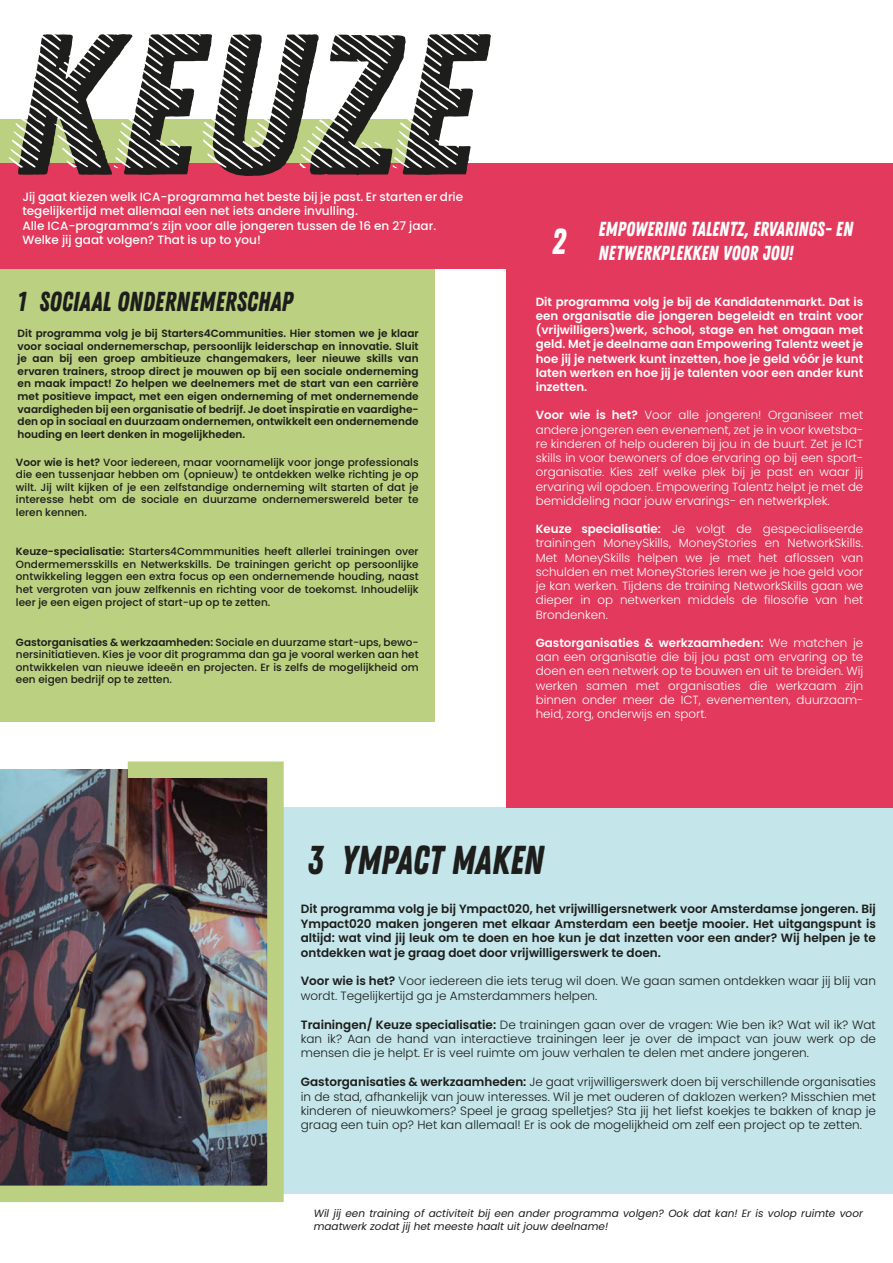
<style>
.page{position:relative;width:893px;height:1263px;background:#fff}
.page>*{position:absolute;margin:0;border:0;box-sizing:border-box;transform-origin:0 0}
.t1{font:200.4px "Zing Rust Demo Base";color:#1d1d1b;scale:1.08 1}
.t2{font:40.2px "Zing Rust Demo Base";color:#1d1d1b;scale:.91 1}
.t3{font:36px "Zing Rust Demo Base";color:#fff;scale:.91 1}
.t4{font:27.45px "Zing Rust Demo Base";color:#1d1d1b;scale:.91 1}
.t5{font:20.25px/24.3px "Zing Rust Demo Base";color:#fff;scale:.91 1}
.t6{font:300 12px/14.4px "Poppins";color:#1d1d1b;text-align:justify}
.t7{font:600 12px/14.4px "Poppins";color:#1d1d1b;text-align:justify}
.t8{font:500 12px/14.4px "Poppins";color:#fff}
.t9{font:300 11.85px/14.2px "Poppins";color:#fff;text-align:justify}
.t10{font:600 11.85px/14.2px "Poppins";color:#fff;text-align:justify}
.t11{font:500 10.5px/12.6px "Poppins";color:#1d1d1b;text-align:justify}
.t12{font:600 10.5px/12.6px "Poppins";color:#1d1d1b;text-align:justify}
.t13{font:italic 10.5px/12.6px "Poppins";color:#1d1d1b}
.s1{font-weight:600}
</style>
<div class="page">
<div style="left:0;top:119px;width:435px;height:602px;background:#bbd080"></div>
<div style="left:90px;top:807px;width:803px;height:386px;background:#c4e5e9"></div>
<div style="left:506px;top:163px;width:387px;height:644px;background:#e3395c"></div>
<img style="left:0;top:761px;width:292px;height:442px">
<div style="left:0;top:163px;width:506px;height:105px;background:#e3395c"></div>
<h1 class="t1" style="left:10px;top:-11px;width:434px">KEUZE</h1>
<p class="t8" style="left:22px;top:190px;width:442px">Jij gaat kiezen welk ICA-programma het beste bij je past. Er starten er drie tegelijkertijd met allemaal een net iets andere invulling.<br>Alle ICA-programma’s zijn voor alle jongeren tussen de 16 en 27 jaar.<br>Welke jij gaat volgen? That is up to you!</p>
<h3 class="t4" style="left:40px;top:285px;width:280px">SOCIAAL ONDERNEMERSCHAP</h3>
<p class="t12" style="left:18px;top:327px;width:403px">Dit programma volg je bij Starters4Communities. Hier stomen we je klaar voor sociaal ondernemerschap, persoonlijk leiderschap en innovatie. Sluit je aan bij een groep ambitieuze changemakers, leer nieuwe skills van ervaren trainers, stroop direct je mouwen op bij een sociale onderneming en maak impact! Zo helpen we deelnemers met de start van een carrière met positieve impact, met een eigen onderneming of met ondernemende vaardigheden bij een organisatie of bedrijf. Je doet inspiratie en vaardighe&shy;den op in sociaal en duurzaam ondernemen, ontwikkelt een ondernemende houding en leert denken in mogelijkheden.</p>
<p class="t11" style="left:16px;top:456px;width:404px"><span class="s1">Voor wie is het?</span> Voor iedereen, maar voornamelijk voor jonge professionals die een tussenjaar hebben om (opnieuw) te ontdekken welke richting je op wilt. Jij wilt kijken of je een zelfstandige onderneming wilt starten of dat je interesse hebt om de sociale en duurzame ondernemerswereld beter te leren kennen.</p>
<p class="t11" style="left:16px;top:545px;width:404px"><span class="s1">Keuze-specialisatie:</span> Starters4Commmunities heeft allerlei trainingen over Ondermemersskills en Netwerkskills. De trainingen gericht op persoonlijke ontwikkeling leggen een extra focus op een ondernemende houding, naast het vergroten van jouw zelfkennis en richting voor de toekomst. Inhoudelijk leer je een eigen project of start-up op te zetten.</p>
<p class="t11" style="left:16px;top:636px;width:404px"><span class="s1">Gastorganisaties &amp; werkzaamheden:</span> Sociale en duurzame start-ups, bewo&shy;nersinitiatieven. Kies je voor dit programma dan ga je vooral werken aan het ontwikkelen van nieuwe ideeën en projecten. Er is zelfs de mogelijkheid om een eigen bedrijf op te zetten.</p>
<h3 class="t4" style="left:18px;top:285px;width:11px">1</h3>
<h3 class="t5" style="left:599px;top:217px;width:281px">EMPOWERING TALENTZ, ERVARINGS- EN<br>NETWERKPLEKKEN VOOR JOU!</h3>
<p class="t10" style="left:536px;top:294px;width:329px">Dit programma volg je bij de Kandidatenmarkt. Dat is een organisatie die jongeren begeleidt en traint voor (vrijwilligers)werk, school, stage en het omgaan met geld. Met je deelname aan Empowering Talentz weet je hoe jij je netwerk kunt inzetten, hoe je geld vóór je kunt laten werken en hoe jij je talenten voor een ander kunt inzetten.</p>
<p class="t9" style="left:536px;top:408px;width:329px"><span class="s1">Voor wie is het?</span> Voor alle jongeren! Organiseer met andere jongeren een evenement, zet je in voor kwetsba&shy;re kinderen of help ouderen bij jou in de buurt. Zet je ICT skills in voor bewoners of doe ervaring op bij een sport&shy;organisatie. Kies zelf welke plek bij je past en waar jij ervaring wil opdoen. Empowering Talentz helpt je met de bemiddeling naar jouw ervarings- en netwerkplek.</p>
<p class="t9" style="left:536px;top:522px;width:329px"><span class="s1">Keuze specialisatie:</span> Je volgt de gespecialiseerde trainingen MoneySkills, MoneyStories en NetworkSkills.<br>Met MoneySkills helpen we je met het aflossen van schulden en met MoneyStories leren we je hoe geld voor je kan werken. Tijdens de training NetworkSkills gaan we dieper in op netwerken middels de filosofie van het Brondenken.</p>
<p class="t9" style="left:536px;top:636px;width:329px"><span class="s1">Gastorganisaties &amp; werkzaamheden:</span> We matchen je aan een organisatie die bij jou past om ervaring op te doen en een netwerk op te bouwen en uit te breiden. Wij werken samen met organisaties die werkzaam zijn binnen onder meer de ICT, evenementen, duurzaam&shy;heid, zorg, onderwijs en sport.</p>
<h3 class="t3" style="left:552px;top:220px;width:17px">2</h3>
<h2 class="t2" style="left:308px;top:837px;width:18px">3</h2>
<h2 class="t2" style="left:341px;top:837px;width:224px">YMPACT MAKEN</h2>
<p class="t7" style="left:301px;top:902px;width:577px">Dit programma volg je bij Ympact020, het vrijwilligersnetwerk voor Amsterdamse jongeren. Bij Ympact020 maken jongeren met elkaar Amsterdam een beetje mooier. Het uitgangspunt is altijd: wat vind jij leuk om te doen en hoe kun je dat inzetten voor een ander? Wij helpen je te ontdekken wat je graag doet door vrijwilligerswerk te doen.</p>
<p class="t6" style="left:301px;top:974px;width:577px"><span class="s1">Voor wie is het?</span> Voor iedereen die iets terug wil doen. We gaan samen ontdekken waar jij blij van wordt. Tegelijkertijd ga je Amsterdammers helpen.</p>
<p class="t6" style="left:301px;top:1017px;width:577px"><span class="s1">Trainingen/ Keuze specialisatie:</span> De trainingen gaan over de vragen: Wie ben ik? Wat wil ik? Wat kan ik? Aan de hand van interactieve trainingen leer je over de impact van jouw werk op de mensen die je helpt. Er is veel ruimte om jouw verhalen te delen met andere jongeren.</p>
<p class="t6" style="left:301px;top:1075px;width:577px"><span class="s1">Gastorganisaties &amp; werkzaamheden:</span> Je gaat vrijwilligerswerk doen bij verschillende organisaties in de stad, afhankelijk van jouw interesses. Wil je met ouderen of daklozen werken? Misschien met kinderen of nieuwkomers? Speel je graag spelletjes? Sta jij het liefst koekjes te bakken of knap je graag een tuin op? Het kan allemaal! Er is ook de mogelijkheid om zelf een project op te zetten.</p>
<p class="t13" style="left:314px;top:1207px;width:551px">Wil jij een training of activiteit bij een ander programma volgen? Ook dat kan! Er is volop ruimte voor maatwerk zodat jij het meeste haalt uit jouw deelname!</p>
</div>
